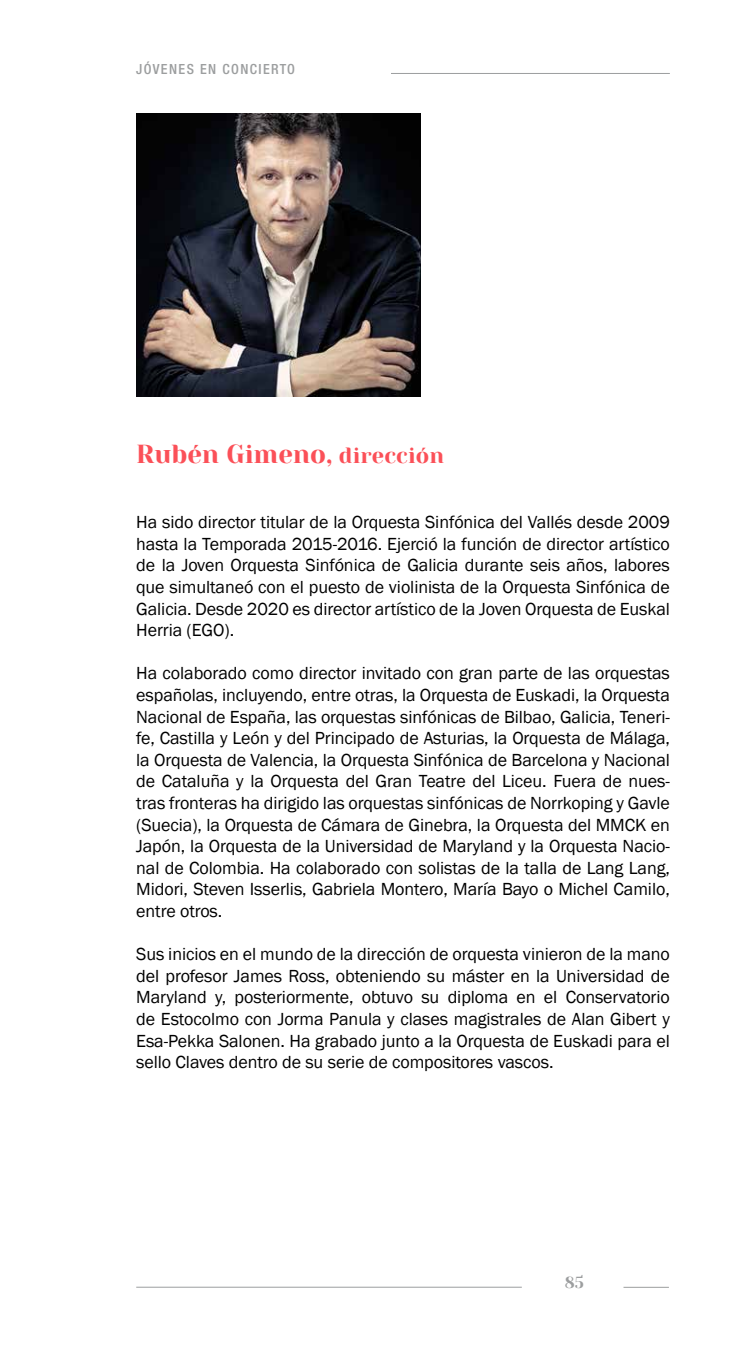
<style>
.page{position:relative;width:738px;height:1361px;background:#fff}
.page>*{position:absolute;margin:0;border:0;box-sizing:border-box;transform-origin:0 0}
.t1{font:26px "Yeseva One";color:#fb5058}
.t2{font:18px/21.6px "Franklin Gothic";letter-spacing:-.005em;color:#000;text-align:justify}
.t3{font:16px "Yeseva One";color:#9c9e9f}
.t4{font:500 condensed 14px "Helvetica Neue LT Std";letter-spacing:.1em;color:#9c9e9f}
.s1{font-size:22px}
</style>
<div class="page">
<hr style="left:623px;top:1287px;width:45px;height:1px;background:#9c9e9f">
<hr style="left:136px;top:1287px;width:385px;height:1px;background:#9c9e9f">
<hr style="left:390px;top:73px;width:279px;height:1px;background:#9c9e9f">
<img style="left:136px;top:113px;width:284px;height:284px">
<p class="t4" style="left:136px;top:60px;width:160px">JÓVENES EN CONCIERTO</p>
<h1 class="t1" style="left:136px;top:435px;width:309px">Rubén Gimeno, <span class="s1">dirección</span></h1>
<p class="t2" style="left:136px;top:512px;width:535px">Ha sido director titular de la Orquesta Sinfónica del Vallés desde 2009 hasta la Temporada 2015-2016. Ejerció la función de director artístico de la Joven Orquesta Sinfónica de Galicia durante seis años, labores que simultaneó con el puesto de violinista de la Orquesta Sinfónica de Galicia. Desde 2020 es director artístico de la Joven Orquesta de Euskal Herria (EGO).</p>
<p class="t2" style="left:136px;top:663px;width:535px">Ha colaborado como director invitado con gran parte de las orquestas españolas, incluyendo, entre otras, la Orquesta de Euskadi, la Orquesta Nacional de España, las orquestas sinfónicas de Bilbao, Galicia, Teneri&shy;fe, Castilla y León y del Principado de Asturias, la Orquesta de Málaga, la Orquesta de Valencia, la Orquesta Sinfónica de Barcelona y Nacional de Cataluña y la Orquesta del Gran Teatre del Liceu. Fuera de nues&shy;tras fronteras ha dirigido las orquestas sinfónicas de Norrkoping y Gavle (Suecia), la Orquesta de Cámara de Ginebra, la Orquesta del MMCK en Japón, la Orquesta de la Universidad de Maryland y la Orquesta Nacio&shy;nal de Colombia. Ha colaborado con solistas de la talla de Lang Lang, Midori, Steven Isserlis, Gabriela Montero, María Bayo o Michel Camilo, entre otros.</p>
<p class="t2" style="left:136px;top:944px;width:535px">Sus inicios en el mundo de la dirección de orquesta vinieron de la mano del profesor James Ross, obteniendo su máster en la Universidad de Maryland y, posteriormente, obtuvo su diploma en el Conservatorio de Estocolmo con Jorma Panula y clases magistrales de Alan Gibert y Esa-Pekka Salonen. Ha grabado junto a la Orquesta de Euskadi para el sello Claves dentro de su serie de compositores vascos.</p>
<p class="t3" style="left:564px;top:1270px;width:20px">85</p>
</div>
